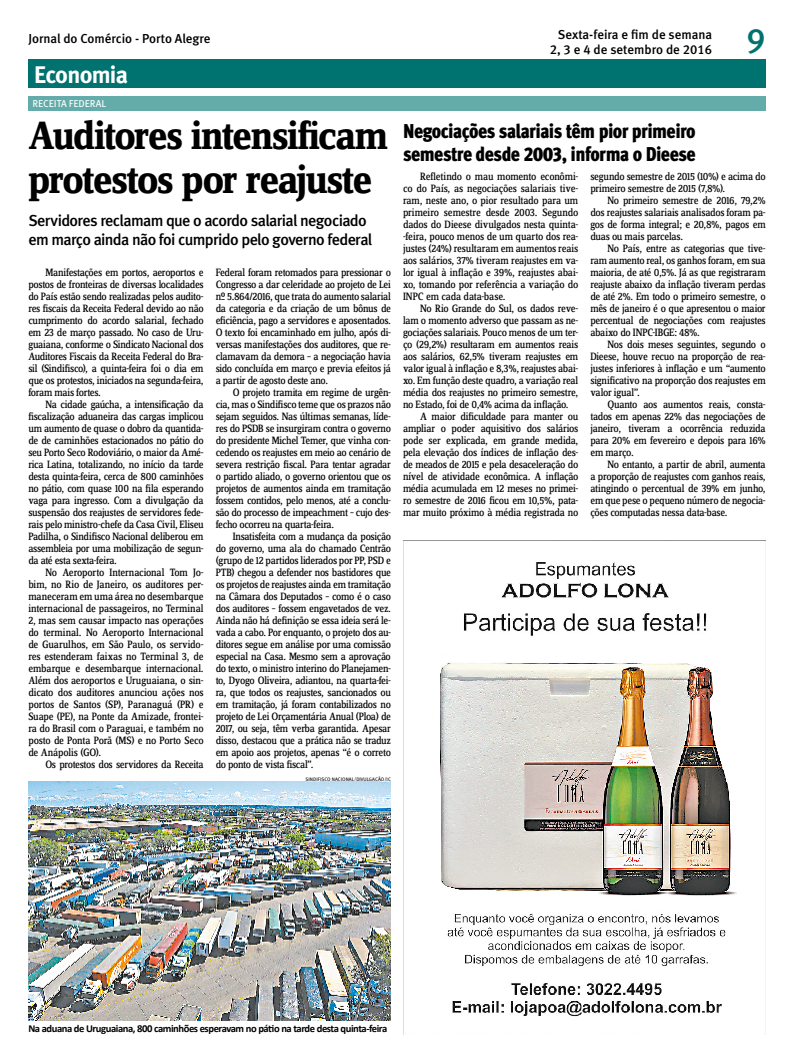
<style>
.page{position:relative;width:794px;height:1063px;background:#fff}
.page>*{position:absolute;margin:0;border:0;box-sizing:border-box;transform-origin:0 0}
.Abre{font:700 41px/44px "Zine Serif Dis";letter-spacing:-.04em;color:#000}
.t1{font:34px "Meta Medium LF";color:#00726f}
.t2{font:24px "Meta Bold LF";letter-spacing:-.03em;color:#fff}
.Retranca_3_2_1{font:20px/23px "Meta Cond Black LF";letter-spacing:-.03em;color:#000}
.Linha_de_apoio{font:16px "Meta Medium LF";letter-spacing:-.04em;color:#000}
.Cabeçalho{font:13px "Meta Medium LF";color:#000}
.TEXTO{font:11px/12px "Zine Serif Dis";letter-spacing:-.03em;color:#000;text-align:justify}
.Legenda{font:700 10.6px "Calibri";letter-spacing:-.04em;color:#000}
.CARTOLA{font:10px "Meta Book LF Caps";letter-spacing:-.01em;color:#fff}
.Crédito{font:5px "Meta Book Caps";color:#000}
</style>
<div class="page">
<div style="left:28px;top:60px;width:737px;height:28px;background:#00726f"></div>
<img style="left:403px;top:540px;width:362px;height:495px">
<div style="left:28px;top:96px;width:737px;height:14px;background:#64acaa"></div>
<img style="left:28px;top:782px;width:363px;height:238px">
<p class="Cabeçalho" style="left:558px;top:26px;width:156px">Sexta-feira e fim de semana</p>
<p class="Cabeçalho" style="left:550px;top:42px;width:164px">2, 3 e 4 de setembro de 2016</p>
<p class="Cabeçalho" style="left:28px;top:31px;width:183px">Jornal do Comércio - Porto Alegre</p>
<p class="t1" style="left:746px;top:21px;width:21px">9</p>
<h3 class="t2" style="left:34px;top:60px;width:95px">Economia</h3>
<p class="CARTOLA" style="left:33px;top:98px;width:75px">RECEITA FEDERAL</p>
<p class="Abre" style="left:28px;top:116px;width:361px">Auditores intensificam protestos por reajuste</p>
<p class="Linha_de_apoio" style="left:28px;top:212px;width:340px">Servidores reclamam que o acordo salarial negociado</p>
<p class="Linha_de_apoio" style="left:28px;top:231px;width:345px">em março ainda não foi cumprido pelo governo federal</p>
<p class="TEXTO" style="left:28px;top:267px;width:177px;text-indent:17px">Manifestações em portos, aeroportos e postos de fronteiras de diversas localidades do País estão sendo realizadas pelos audito&shy;res fiscais da Receita Federal devido ao não cumprimento do acordo salarial, fechado em 23 de março passado. No caso de Uru&shy;guaiana, conforme o Sindicato Nacional dos Auditores Fiscais da Receita Federal do Bra&shy;sil (Sindifisco), a quinta-feira foi o dia em que os protestos, iniciados na segunda-feira, foram mais fortes.</p>
<p class="TEXTO" style="left:28px;top:399px;width:177px;text-indent:17px">Na cidade gaúcha, a intensificação da fiscalização aduaneira das cargas implicou um aumento de quase o dobro da quantida&shy;de de caminhões estacionados no pátio do seu Porto Seco Rodoviário, o maior da Amé&shy;rica Latina, totalizando, no início da tarde desta quinta-feira, cerca de 800 caminhões no pátio, com quase 100 na fila esperando vaga para ingresso. Com a divulgação da suspensão dos reajustes de servidores fede&shy;rais pelo ministro-chefe da Casa Civil, Eliseu Padilha, o Sindifisco Nacional deliberou em assembleia por uma mobilização de segun&shy;da até esta sexta-feira.</p>
<p class="TEXTO" style="left:28px;top:567px;width:177px;text-indent:17px">No Aeroporto Internacional Tom Jo&shy;bim, no Rio de Janeiro, os auditores per&shy;maneceram em uma área no desembarque internacional de passageiros, no Terminal 2, mas sem causar impacto nas operações do terminal. No Aeroporto Internacional de Guarulhos, em São Paulo, os servido&shy;res estenderam faixas no Terminal 3, de embarque e desembarque internacional.<br>Além dos aeroportos e Uruguaiana, o sin&shy;dicato dos auditores anunciou ações nos portos de Santos (SP), Paranaguá (PR) e Suape (PE), na Ponte da Amizade, frontei&shy;ra do Brasil com o Paraguai, e também no posto de Ponta Porã (MS) e no Porto Seco de Anápolis (GO).</p>
<p class="TEXTO" style="left:45px;top:759px;width:160px">Os protestos dos servidores da Receita</p>
<p class="TEXTO" style="left:216px;top:267px;width:177px">Federal foram retomados para pressionar o Congresso a dar celeridade ao projeto de Lei nº 5.864/2016, que trata do aumento salarial da categoria e da criação de um bônus de eficiência, pago a servidores e aposentados.<br>O texto foi encaminhado em julho, após di&shy;versas manifestações dos auditores, que re&shy;clamavam da demora – a negociação havia sido concluída em março e previa efeitos já a partir de agosto deste ano.</p>
<p class="TEXTO" style="left:216px;top:387px;width:177px;text-indent:17px">O projeto tramita em regime de urgên&shy;cia, mas o Sindifisco teme que os prazos não sejam seguidos. Nas últimas semanas, líde&shy;res do PSDB se insurgiram contra o governo do presidente Michel Temer, que vinha con&shy;cedendo os reajustes em meio ao cenário de severa restrição fiscal. Para tentar agradar o partido aliado, o governo orientou que os projetos de aumentos ainda em tramitação fossem contidos, pelo menos, até a conclu&shy;são do processo de impeachment – cujo des&shy;fecho ocorreu na quarta-feira.</p>
<p class="TEXTO" style="left:216px;top:531px;width:177px;text-indent:17px">Insatisfeita com a mudança da posição do governo, uma ala do chamado Centrão (grupo de 12 partidos liderados por PP, PSD e PTB) chegou a defender nos bastidores que os projetos de reajustes ainda em tramitação na Câmara dos Deputados – como é o caso dos auditores – fossem engavetados de vez.<br>Ainda não há definição se essa ideia será le&shy;vada a cabo. Por enquanto, o projeto dos au&shy;ditores segue em análise por uma comissão especial na Casa. Mesmo sem a aprovação do texto, o ministro interino do Planejamen&shy;to, Dyogo Oliveira, adiantou, na quarta-fei&shy;ra, que todos os reajustes, sancionados ou em tramitação, já foram contabilizados no projeto de Lei Orçamentária Anual (Ploa) de 2017, ou seja, têm verba garantida. Apesar disso, destacou que a prática não se traduz em apoio aos projetos, apenas “é o correto do ponto de vista fiscal”.</p>
<p class="Crédito" style="left:305px;top:776px;width:87px">SINDIFISCO NACIONAL/DIVULGAÇÃO/JC</p>
<p class="Retranca_3_2_1" style="left:403px;top:120px;width:294px">Negociações salariais têm pior primeiro semestre desde 2003, informa o Dieese</p>
<p class="TEXTO" style="left:403px;top:171px;width:177px;text-indent:17px">Refletindo o mau momento econômi&shy;co do País, as negociações salariais tive&shy;ram, neste ano, o pior resultado para um primeiro semestre desde 2003. Segundo dados do Dieese divulgados nesta quinta--feira, pouco menos de um quarto dos rea&shy;justes (24%) resultaram em aumentos reais aos salários, 37% tiveram reajustes em va&shy;lor igual à inflação e 39%, reajustes abai&shy;xo, tomando por referência a variação do INPC em cada data-base.</p>
<p class="TEXTO" style="left:403px;top:303px;width:177px;text-indent:17px">No Rio Grande do Sul, os dados reve&shy;lam o momento adverso que passam as ne&shy;gociações salariais. Pouco menos de um ter&shy;ço (29,2%) resultaram em aumentos reais aos salários, 62,5% tiveram reajustes em valor igual à inflação e 8,3%, reajustes abai&shy;xo. Em função deste quadro, a variação real média dos reajustes no primeiro semestre, no Estado, foi de 0,4% acima da inflação.</p>
<p class="TEXTO" style="left:403px;top:411px;width:177px;text-indent:17px">A maior dificuldade para manter ou ampliar o poder aquisitivo dos salários pode ser explicada, em grande medida, pela elevação dos índices de inflação des&shy;de meados de 2015 e pela desaceleração do nível de atividade econômica. A inflação média acumulada em 12 meses no primei&shy;ro semestre de 2016 ficou em 10,5%, pata&shy;mar muito próximo à média registrada no</p>
<p class="TEXTO" style="left:590px;top:171px;width:177px">segundo semestre de 2015 (10%) e acima do primeiro semestre de 2015 (7,8%).</p>
<p class="TEXTO" style="left:590px;top:195px;width:177px;text-indent:17px">No primeiro semestre de 2016, 79,2% dos reajustes salariais analisados foram pa&shy;gos de forma integral; e 20,8%, pagos em duas ou mais parcelas.</p>
<p class="TEXTO" style="left:590px;top:243px;width:177px;text-indent:17px">No País, entre as categorias que tive&shy;ram aumento real, os ganhos foram, em sua maioria, de até 0,5%. Já as que registraram reajuste abaixo da inflação tiveram perdas de até 2%. Em todo o primeiro semestre, o mês de janeiro é o que apresentou o maior percentual de negociações com reajustes abaixo do INPC-IBGE: 48%.</p>
<p class="TEXTO" style="left:590px;top:339px;width:177px;text-indent:17px">Nos dois meses seguintes, segundo o Dieese, houve recuo na proporção de rea&shy;justes inferiores à inflação e um “aumento significativo na proporção dos reajustes em valor igual”.</p>
<p class="TEXTO" style="left:590px;top:399px;width:177px;text-indent:17px">Quanto aos aumentos reais, consta&shy;tados em apenas 22% das negociações de janeiro, tiveram a ocorrência reduzida para 20% em fevereiro e depois para 16% em março.</p>
<p class="TEXTO" style="left:590px;top:459px;width:177px;text-indent:17px">No entanto, a partir de abril, aumenta a proporção de reajustes com ganhos reais, atingindo o percentual de 39% em junho, em que pese o pequeno número de negocia&shy;ções computadas nessa data-base.</p>
<p class="Legenda" style="left:28px;top:1022px;width:360px">Na aduana de Uruguaiana, 800 caminhões esperavam no pátio na tarde desta quinta-feira</p>
</div>
